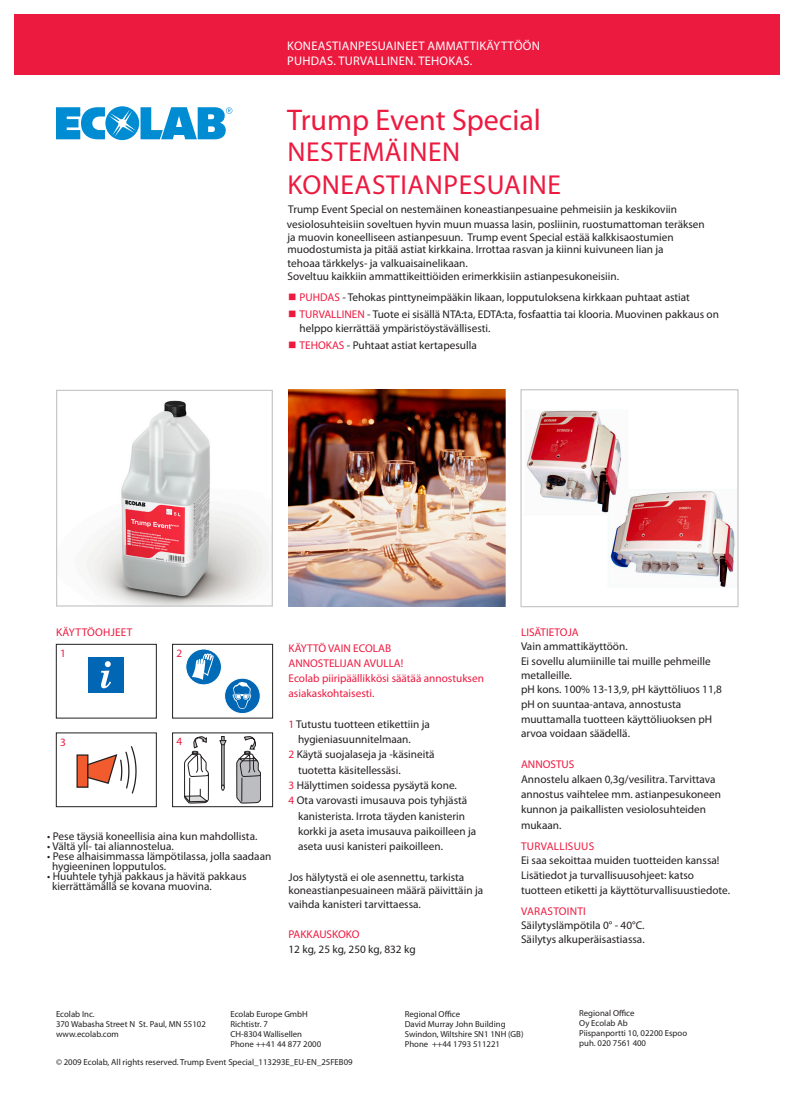
<style>
.page{position:relative;width:794px;height:1102px;background:#fff}
.page>*{position:absolute;margin:0;border:0;box-sizing:border-box;transform-origin:0 0}
.Headline_Produkt{font:30px "Myriad Pro";color:#ed1a40}
.Sub-Headline{font:27.5px "Myriad Pro";letter-spacing:.02em;color:#ed1a40}
.Kopf_headline{font:12.5px "Myriad Pro";letter-spacing:.02em;color:#fff}
.fließtext_unten{font:11.25px/14.5px "Myriad Pro";color:#231f20}
.fließtext_oben{font:11.25px/13.2px "Myriad Pro";color:#231f20}
.Bullet_oben{font:11.25px/13.5px "Myriad Pro";color:#231f20}
.Adresse{font:11.25px "Myriad Pro";color:#231f20}
.fließtext_unten-2{font:11.25px "Myriad Pro";color:#ed1a40}
.Headline_unten{font:11.25px "Myriad Pro";letter-spacing:.02em;color:#ed1a40}
.Adresse-2{font:8.75px "Myriad Pro";color:#231f20}
.fusszeile{font:8.75px "Myriad Pro";color:#231f20}
.s1{color:#ed1a40}
</style>
<div class="page">
<div style="left:14px;top:14px;width:766px;height:60px;background:#ed1a40"></div>
<svg style="left:56px;top:106px;width:176px;height:34px"></svg>
<img style="left:82px;top:400px;width:187px;height:205px">
<div style="left:56px;top:390px;width:217px;height:217px;border:1px solid #c7c8ca"></div>
<img style="left:288px;top:390px;width:217px;height:217px">
<img style="left:526px;top:410px;width:209px;height:177px">
<div style="left:520px;top:389px;width:218px;height:218px;border:1px solid #c7c8ca"></div>
<div style="left:172px;top:644px;width:101px;height:74px;border:1px solid #231f20"></div>
<div style="left:56px;top:644px;width:101px;height:74px;border:1px solid #231f20"></div>
<div style="left:56px;top:733px;width:101px;height:74px;border:1px solid #231f20"></div>
<div style="left:221px;top:736px;width:3px;height:52px;border:1px solid #231f20"></div>
<svg style="left:219px;top:740px;width:8px;height:5px"></svg>
<svg style="left:221px;top:785px;width:3px;height:6px"></svg>
<svg style="left:184px;top:736px;width:25px;height:67px"></svg>
<svg style="left:236px;top:736px;width:25px;height:67px"></svg>
<div style="left:172px;top:733px;width:101px;height:74px;border:1px solid #231f20"></div>
<div style="left:186px;top:649px;width:35px;height:36px;background:#006bb6;border-radius:50%"></div>
<div style="left:185px;top:649px;width:37px;height:36px;border:1px solid #fff;border-radius:50%"></div>
<svg style="left:192px;top:653px;width:22px;height:27px"></svg>
<svg style="left:224px;top:678px;width:36px;height:36px"></svg>
<div style="left:224px;top:678px;width:37px;height:36px;border:1px solid #fff;border-radius:50%"></div>
<svg style="left:233px;top:682px;width:18px;height:27px"></svg>
<svg style="left:76px;top:746px;width:61px;height:48px"></svg>
<div style="left:88px;top:657px;width:36px;height:36px;background:#0166b3"></div>
<svg style="left:101px;top:661px;width:10px;height:27px"></svg>
<p class="Kopf_headline" style="left:287px;top:38px;width:254px">KONEASTIANPESUAINEET AMMATTIKÄYTTÖÖN</p>
<p class="Kopf_headline" style="left:287px;top:53px;width:187px">PUHDAS. TURVALLINEN. TEHOKAS.</p>
<p class="Headline_Produkt" style="left:287px;top:102px;width:255px">Trump Event Special</p>
<p class="Sub-Headline" style="left:287px;top:134px;width:174px">NESTEMÄINEN</p>
<p class="Sub-Headline" style="left:287px;top:167px;width:275px">KONEASTIANPESUAINE</p>
<p class="fließtext_oben" style="left:287px;top:202px;width:419px;line-height:15px">Trump Event Special on nestemäinen koneastianpesuaine pehmeisiin ja keskikoviin vesiolosuhteisiin soveltuen hyvin muun muassa lasin, posliinin, ruostumattoman teräksen</p>
<p class="fließtext_oben" style="left:287px;top:230px;width:388px">ja muovin koneelliseen astianpesuun. Trump event Special estää kalkkisaostumien muodostumista ja pitää astiat kirkkaina. Irrottaa rasvan ja kiinni kuivuneen lian ja tehoaa tärkkelys- ja valkuaisainelikaan.<br>Soveltuu kaikkiin ammattikeittiöiden erimerkkisiin astianpesukoneisiin.</p>
<p class="Bullet_oben" style="left:288px;top:291px;width:403px"><span class="s1">■ PUHDAS</span> - Tehokas pinttyneimpääkin likaan, lopputuloksena kirkkaan puhtaat astiat</p>
<p class="Bullet_oben" style="left:300px;top:308px;width:421px;text-indent:-11px"><span class="s1">■ TURVALLINEN</span> - Tuote ei sisällä NTA:ta, EDTA:ta, fosfaattia tai klooria. Muovinen pakkaus on helppo kierrättää ympäristöystävällisesti.</p>
<p class="Bullet_oben" style="left:288px;top:338px;width:190px"><span class="s1">■ TEHOKAS</span> - Puhtaat astiat kertapesulla</p>
<p class="Headline_unten" style="left:56px;top:625px;width:78px">KÄYTTÖOHJEET</p>
<p class="fließtext_unten-2" style="left:60px;top:647px;width:7px">1</p>
<p class="fließtext_unten-2" style="left:176px;top:646px;width:7px">2</p>
<p class="fließtext_unten-2" style="left:60px;top:735px;width:7px">3</p>
<p class="fließtext_unten-2" style="left:176px;top:735px;width:7px">4</p>
<p class="Adresse" style="left:47px;top:830px;width:212px">• Pese täysiä koneellisia aina kun mahdollista.</p>
<p class="Adresse" style="left:47px;top:840px;width:128px">• Vältä yli- tai aliannostelua.</p>
<p class="Adresse" style="left:47px;top:850px;width:226px">• Pese alhaisimmassa lämpötilassa, jolla saadaan</p>
<p class="Adresse" style="left:52px;top:860px;width:116px">hygieeninen lopputulos.</p>
<p class="Adresse" style="left:47px;top:870px;width:201px">• Huuhtele tyhjä pakkaus ja hävitä pakkaus</p>
<p class="Adresse" style="left:52px;top:880px;width:161px">kierrättämällä se kovana muovina.</p>
<p class="fließtext_unten-2" style="left:288px;top:641px;width:104px">KÄYTTÖ VAIN ECOLAB</p>
<p class="fließtext_unten-2" style="left:288px;top:656px;width:116px">ANNOSTELIJAN AVULLA!</p>
<p class="fließtext_unten-2" style="left:288px;top:671px;width:197px">Ecolab piiripäällikkösi säätää annostuksen</p>
<p class="fließtext_unten-2" style="left:288px;top:687px;width:87px">asiakaskohtaisesti.</p>
<p class="fließtext_unten" style="left:288px;top:717px;width:143px"><span class="s1">1</span> Tutustu tuotteen etikettiin ja</p>
<p class="fließtext_unten" style="left:298px;top:732px;width:114px">hygieniasuunnitelmaan.</p>
<p class="fließtext_unten" style="left:288px;top:747px;width:147px"><span class="s1">2</span> Käytä suojalaseja ja -käsineitä</p>
<p class="fließtext_unten" style="left:298px;top:762px;width:104px">tuotetta käsitellessäsi.</p>
<p class="fließtext_unten" style="left:288px;top:778px;width:170px"><span class="s1">3</span> Hälyttimen soidessa pysäytä kone.</p>
<p class="fließtext_unten" style="left:288px;top:793px;width:180px"><span class="s1">4</span> Ota varovasti imusauva pois tyhjästä</p>
<p class="fließtext_unten" style="left:298px;top:808px;width:168px">kanisterista. Irrota täyden kanisterin</p>
<p class="fließtext_unten" style="left:298px;top:824px;width:180px">korkki ja aseta imusauva paikoilleen ja</p>
<p class="fließtext_unten" style="left:298px;top:839px;width:146px">aseta uusi kanisteri paikoilleen.</p>
<p class="fließtext_unten" style="left:288px;top:870px;width:196px;line-height:13.5px">Jos hälytystä ei ole asennettu, tarkista koneastianpesuaineen määrä päivittäin ja vaihda kanisteri tarvittaessa.</p>
<p class="fließtext_unten-2" style="left:288px;top:927px;width:72px">PAKKAUSKOKO</p>
<p class="fließtext_unten" style="left:288px;top:942px;width:129px">12 kg, 25 kg, 250 kg, 832 kg</p>
<p class="fließtext_unten" style="left:521px;top:624px;width:202px"><span class="s1">LISÄTIETOJA<br></span>Vain ammattikäyttöön.<br>Ei sovellu alumiinille tai muille pehmeille metalleille.<br>pH kons. 100% 13-13,9, pH käyttöliuos 11,8 pH on suuntaa-antava, annostusta muuttamalla tuotteen käyttöliuoksen pH arvoa voidaan säädellä.</p>
<p class="fließtext_unten" style="left:521px;top:756px;width:201px;line-height:15.2px"><span class="s1">ANNOSTUS<br></span>Annostelu alkaen 0,3g/vesilitra. Tarvittava annostus vaihtelee mm. astianpesukoneen kunnon ja paikallisten vesiolosuhteiden mukaan.</p>
<p class="fließtext_unten" style="left:521px;top:838px;width:210px"><span class="s1">TURVALLISUUS<br></span>Ei saa sekoittaa muiden tuotteiden kanssa!<br>Lisätiedot ja turvallisuusohjeet: katso tuotteen etiketti ja käyttöturvallisuustiedote.</p>
<p class="fließtext_unten" style="left:521px;top:903px;width:125px"><span class="s1">VARASTOINTI<br></span>Säilytyslämpötila 0° - 40°C.<br>Säilytys alkuperäisastiassa.</p>
<p class="Adresse-2" style="left:56px;top:1009px;width:40px">Ecolab Inc.</p>
<p class="Adresse-2" style="left:56px;top:1019px;width:151px">370 Wabasha Street N St. Paul, MN 55102</p>
<p class="Adresse-2" style="left:56px;top:1029px;width:64px">www.ecolab.com</p>
<p class="Adresse-2" style="left:230px;top:1009px;width:79px">Ecolab Europe GmbH</p>
<p class="Adresse-2" style="left:230px;top:1019px;width:39px">Richtistr. 7</p>
<p class="Adresse-2" style="left:230px;top:1029px;width:73px">CH-8304 Wallisellen</p>
<p class="Adresse-2" style="left:230px;top:1039px;width:92px">Phone ++41 44 877 2000</p>
<p class="fusszeile" style="left:56px;top:1056px;width:298px">© 2009 Ecolab, All rights reserved. Trump Event Special_113293E_EU-EN_25FEB09</p>
<p class="Adresse-2" style="left:405px;top:1009px;width:57px">Regional Office</p>
<p class="Adresse-2" style="left:405px;top:1019px;width:102px">David Murray John Building</p>
<p class="Adresse-2" style="left:405px;top:1029px;width:120px">Swindon, Wiltshire SN1 1NH (GB)</p>
<p class="Adresse-2" style="left:405px;top:1039px;width:97px">Phone ++44 1793 511221</p>
<p class="Adresse-2" style="left:579px;top:1008px;width:57px">Regional Office</p>
<p class="Adresse-2" style="left:579px;top:1018px;width:50px">Oy Ecolab Ab</p>
<p class="Adresse-2" style="left:579px;top:1028px;width:109px">Piispanportti 10, 02200 Espoo</p>
<p class="Adresse-2" style="left:579px;top:1038px;width:68px">puh. 020 7561 400</p>
</div>
